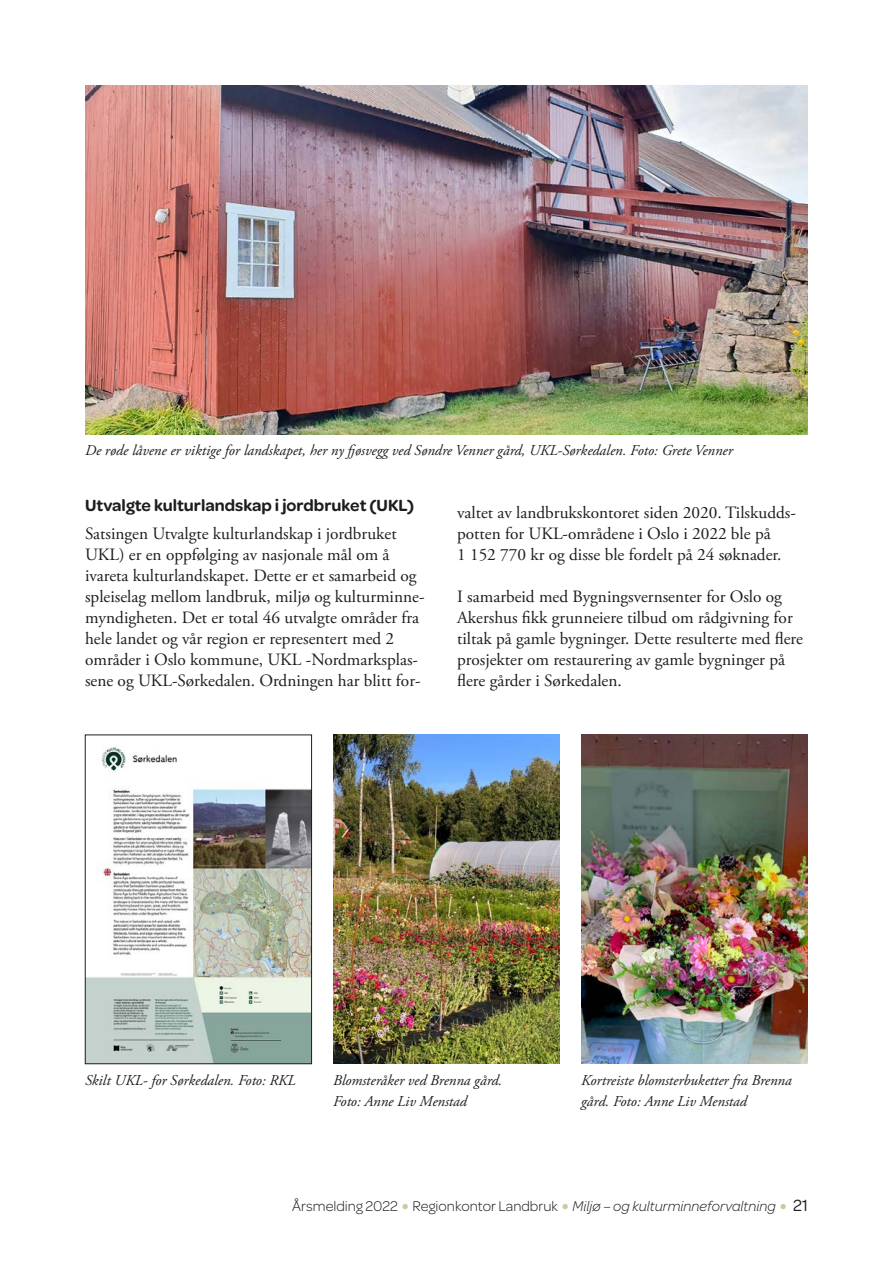
<style>
.page{position:relative;width:893px;height:1263px;background:#fff}
.page>*{position:absolute;margin:0;border:0;box-sizing:border-box;transform-origin:0 0}
.t1{font:17.25px/21px "Adobe Garamond Pro";color:#1d1d1b}
.t2{font:600 17.25px "Omnes";color:#1d1d1b}
.t3{font:italic 15px/21px "Adobe Garamond Pro";color:#1d1d1b}
.t4{font:300 15px "Omnes";color:#1d1d1b}
.s1{font-size:30px;color:#c6cba4}
.s2{font-style:italic}
.s3{font-weight:400;font-size:17.25px}
</style>
<div class="page">
<img style="left:85px;top:85px;width:723px;height:349px">
<img style="left:333px;top:735px;width:227px;height:329px">
<img style="left:581px;top:735px;width:227px;height:329px">
<img style="left:87px;top:746px;width:223px;height:316px">
<div style="left:85px;top:735px;width:227px;height:329px;border:1px solid #1d1d1b"></div>
<p class="t3" style="left:85px;top:440px;width:649px">De røde låvene er viktige for landskapet, her ny fjøsvegg ved Søndre Venner gård, UKL-Sørkedalen. Foto: Grete Venner</p>
<p class="t2" style="left:85px;top:493px;width:330px">Utvalgte kulturlandskap i jordbruket (UKL)</p>
<p class="t1" style="left:85px;top:524px;width:341px">Satsingen Utvalgte kulturlandskap i jordbruket UKL) er en oppfølging av nasjonale mål om å ivareta kulturlandskapet. Dette er et samarbeid og spleiselag mellom landbruk, miljø og kulturminne&shy;myndigheten. Det er total 46 utvalgte områder fra hele landet og vår region er representert med 2 områder i Oslo kommune, UKL -Nordmarksplas&shy;sene og UKL-Sørkedalen. Ordningen har blitt for-</p>
<p class="t1" style="left:457px;top:503px;width:339px">valtet av landbrukskontoret siden 2020. Tilskudds&shy;potten for UKL-områdene i Oslo i 2022 ble på<br>1 152 770 kr og disse ble fordelt på 24 søknader.</p>
<p class="t1" style="left:457px;top:587px;width:347px">I samarbeid med Bygningsvernsenter for Oslo og Akershus fikk grunneiere tilbud om rådgivning for tiltak på gamle bygninger. Dette resulterte med flere prosjekter om restaurering av gamle bygninger på flere gårder i Sørkedalen.</p>
<p class="t3" style="left:85px;top:1070px;width:212px">Skilt UKL- for Sørkedalen. Foto: RKL</p>
<p class="t3" style="left:333px;top:1070px;width:171px">Blomsteråker ved Brenna gård.<br>Foto: Anne Liv Menstad</p>
<p class="t3" style="left:581px;top:1070px;width:212px">Kortreiste blomsterbuketter fra Brenna gård. Foto: Anne Liv Menstad</p>
<p class="t4" style="left:292px;top:1196px;width:517px">Årsmelding 2022 <span class="s1">•</span> Regionkontor Landbruk <span class="s1">•</span> <span class="s2">Miljø – og kulturminneforvaltning</span> <span class="s1">•</span> <span class="s3">21</span></p>
</div>
